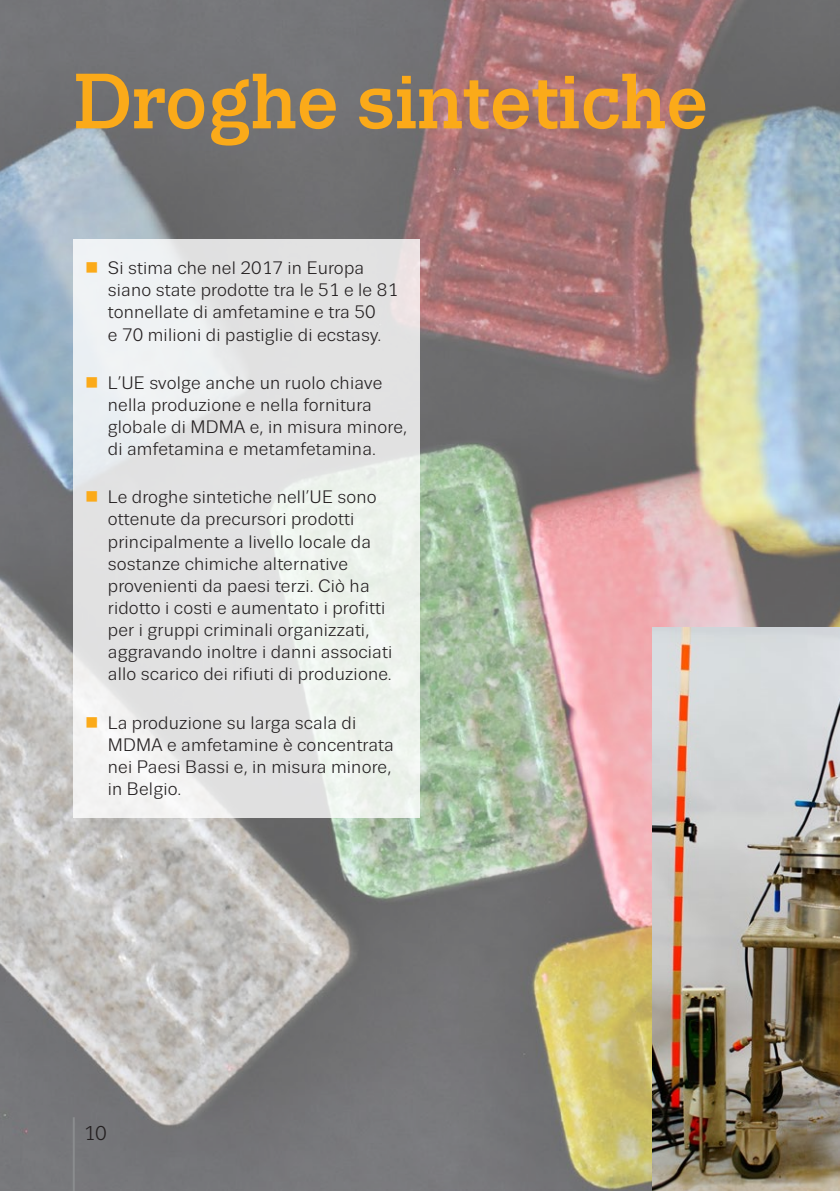
<style>
.page{position:relative;width:840px;height:1191px;background:#fff}
.page>*{position:absolute;margin:0;border:0;box-sizing:border-box;transform-origin:0 0}
.title_1_6{font:500 78px "Trivia Slab";color:#fbaa19}
.folio{font:20px "Trivia Sans";color:#231f20}
.t1{font:18px/22.2px "Trivia Sans";letter-spacing:.01em;color:#231f20}
</style>
<div class="page">
<img style="left:0;top:0;width:839px;height:1191px">
<svg style="left:74px;top:239px;width:346px;height:578px;fill:#e2e2e3"></svg>
<img style="left:652px;top:627px;width:187px;height:564px">
<hr style="left:73px;top:1117px;width:2px;height:74px;background:#8a8c8e">
<svg style="left:87px;top:262px;width:10px;height:11px"></svg>
<svg style="left:87px;top:377px;width:10px;height:10px"></svg>
<svg style="left:87px;top:491px;width:10px;height:11px"></svg>
<svg style="left:87px;top:716px;width:10px;height:11px"></svg>
<p class="title_1_6" style="left:74px;top:59px;width:635px">Droghe sintetiche</p>
<p class="t1" style="left:108px;top:257px;width:291px">Si stima che nel 2017 in Europa siano state prodotte tra le 51 e le 81 tonnellate di amfetamine e tra 50<br>e 70 milioni di pastiglie di ecstasy.</p>
<p class="t1" style="left:108px;top:372px;width:300px">L’UE svolge anche un ruolo chiave nella produzione e nella fornitura globale di MDMA e, in misura minore, di amfetamina e metamfetamina.</p>
<p class="t1" style="left:108px;top:486px;width:286px">Le droghe sintetiche nell’UE sono ottenute da precursori prodotti principalmente a livello locale da sostanze chimiche alternative provenienti da paesi terzi. Ciò ha ridotto i costi e aumentato i profitti per i gruppi criminali organizzati, aggravando inoltre i danni associati allo scarico dei rifiuti di produzione.</p>
<p class="t1" style="left:108px;top:711px;width:287px">La produzione su larga scala di<br>MDMA e amfetamine è concentrata nei Paesi Bassi e, in misura minore, in Belgio.</p>
<p class="folio" style="left:83px;top:1122px;width:25px">10</p>
</div>
